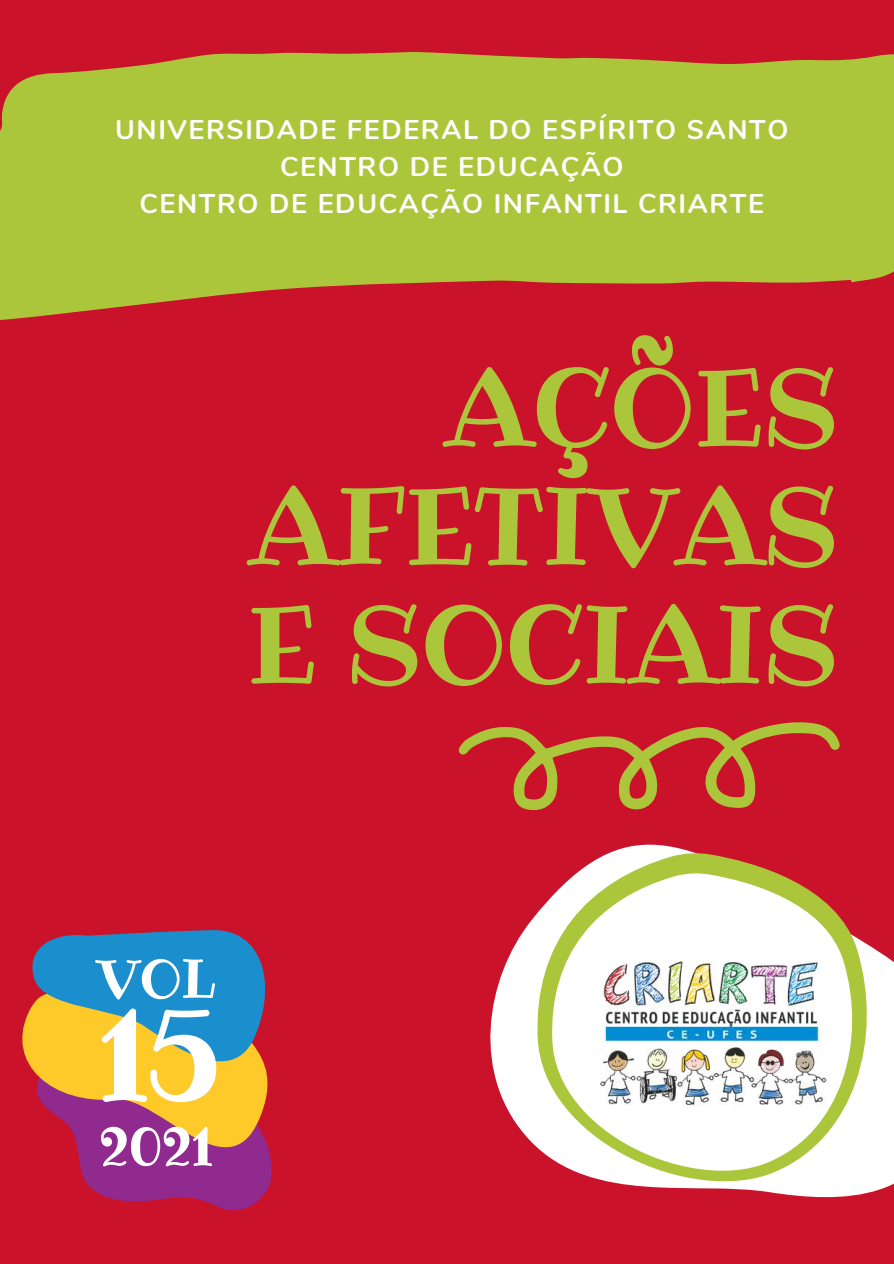
<style>
.page{position:relative;width:894px;height:1264px;background:#fff}
.page>*{position:absolute;margin:0;border:0;box-sizing:border-box;transform-origin:0 0}
.t1{font:126.9px "Ribeye";color:#fff}
.t2{font:108px/118.5px "Ribeye";letter-spacing:-.02em;color:#acc63c;text-align:justify}
.t3{font:53.4px "Ribeye";color:#fff}
.t4{font:53.25px "Ribeye";color:#fff}
.t5{font:700 27px/37.2px "Nunito";letter-spacing:.06em;color:#fff;text-align:center}
</style>
<div class="page">
<div style="left:0;top:0;width:893px;height:1263px;background:#ca122a"></div>
<svg style="left:490px;top:844px;width:403px;height:345px"></svg>
<svg style="left:0;top:52px;width:893px;height:268px;background:#b0ac39"></svg>
<svg style="left:458px;top:722px;width:381px;height:88px"></svg>
<svg style="left:533px;top:852px;width:350px;height:346px;background:#ddcfc2"></svg>
<svg style="left:82px;top:1173px;width:190px;height:38px;fill:#902a8e"></svg>
<svg style="left:22px;top:1022px;width:250px;height:151px;fill:#902a8e"></svg>
<svg style="left:25px;top:930px;width:247px;height:166px;background:#81977f"></svg>
<p class="t5" style="left:115px;top:111px;width:674px">UNIVERSIDADE FEDERAL DO ESPÍRITO SANTO<br>CENTRO DE EDUCAÇÃO<br>CENTRO DE EDUCAÇÃO INFANTIL CRIARTE</p>
<h2 class="t2" style="left:246px;top:348px;width:594px;text-indent:198px">AÇÕES AFETIVAS E SOCIAIS</h2>
<h3 class="t3" style="left:96px;top:942px;width:121px">VOL</h3>
<h1 class="t1" style="left:97px;top:967px;width:126px">15</h1>
<h3 class="t4" style="left:99px;top:1109px;width:117px">2021</h3>
</div>
